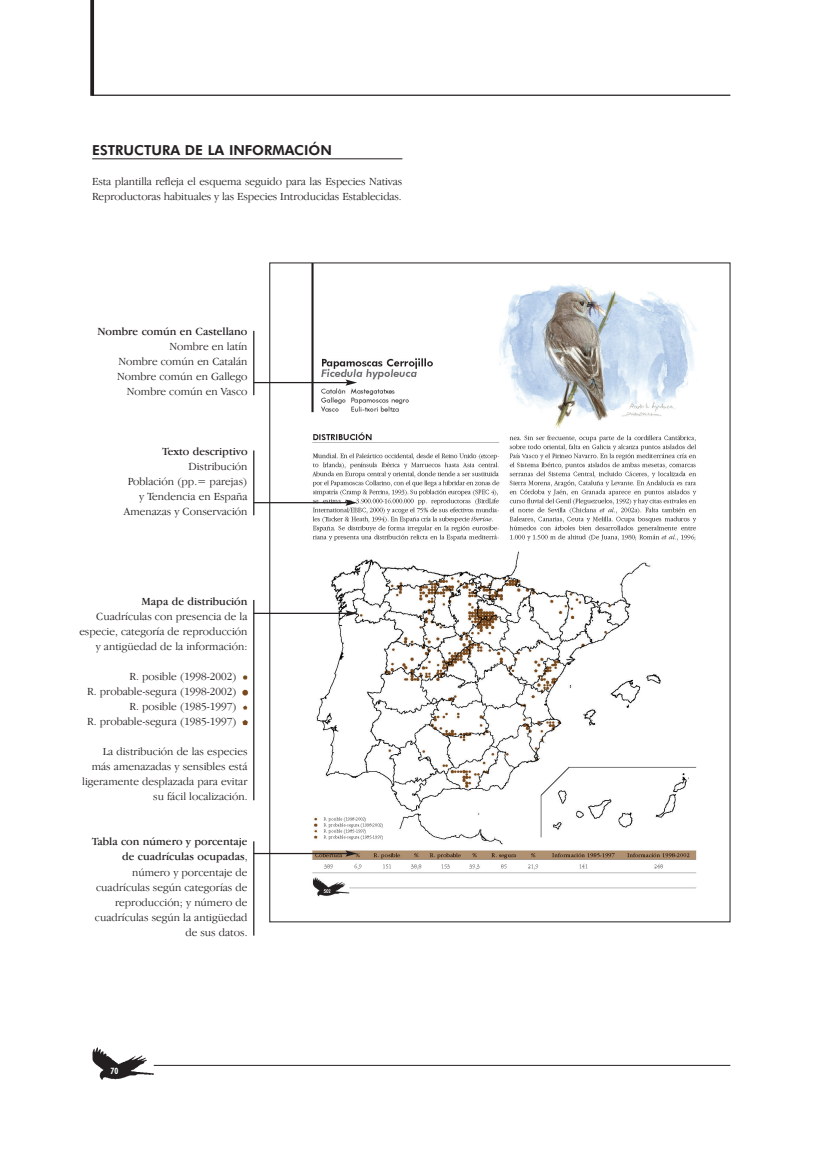
<style>
.page{position:relative;width:819px;height:1156px;background:#fff}
.page>*{position:absolute;margin:0;border:0;box-sizing:border-box;transform-origin:0 0}
.t1{font:800 13.75px "Futura BT";color:#231f20}
.t2{font:300 11.25px/15px "Garamond IT Cby BT";color:#231f20;text-align:right}
.t3{font:11.25px "Garamond IT Cby BT";color:#231f20}
.t4{font:700 condensed 8.75px "Futura BT";color:#fff}
.s1{font-weight:400}
</style>
<div class="page">
<svg style="left:90px;top:0;width:4px;height:96px"></svg>
<hr style="left:92px;top:95px;width:638px;height:1px;background:#231f20">
<img style="left:92px;top:1047px;width:68px;height:33px">
<hr style="left:154px;top:1064px;width:576px;height:1px;background:#231f20">
<img style="left:271px;top:264px;width:426px;height:633px">
<hr style="left:253px;top:450px;width:1px;height:65px;background:#231f20">
<hr style="left:253px;top:600px;width:1px;height:200px;background:#231f20">
<hr style="left:254px;top:612px;width:94px;height:2px;background:#231f20">
<svg style="left:345px;top:610px;width:12px;height:6px"></svg>
<hr style="left:254px;top:502px;width:94px;height:1px;background:#231f20">
<svg style="left:345px;top:499px;width:12px;height:6px"></svg>
<hr style="left:253px;top:841px;width:1px;height:94px;background:#231f20">
<hr style="left:254px;top:852px;width:94px;height:2px;background:#231f20">
<svg style="left:345px;top:850px;width:12px;height:6px"></svg>
<hr style="left:253px;top:331px;width:1px;height:64px;background:#231f20">
<hr style="left:254px;top:382px;width:94px;height:1px;background:#231f20">
<svg style="left:345px;top:379px;width:12px;height:6px"></svg>
<svg style="left:242px;top:675px;width:7px;height:51px"></svg>
<hr style="left:92px;top:158px;width:310px;height:1px;background:#231f20">
<p class="t1" style="left:92px;top:144px;width:241px">ESTRUCTURA DE LA INFORMACIÓN</p>
<p class="t2" style="left:92px;top:175px;width:312px;text-align:left">Esta plantilla refleja el esquema seguido para las Especies Nativas<br>Reproductoras habituales y las Especies Introducidas Establecidas.</p>
<p class="t3" style="left:97px;top:327px;width:151px">Nombre común en Castellano</p>
<p class="t2" style="left:117px;top:340px;width:132px">Nombre en latín<br>Nombre común en Catalán<br>Nombre común en Gallego<br>Nombre común en Vasco</p>
<p class="t3" style="left:162px;top:447px;width:87px">Texto descriptivo</p>
<p class="t2" style="left:124px;top:460px;width:125px">Distribución<br>Población (pp.= parejas) y Tendencia en España<br>Amenazas y Conservación</p>
<p class="t3" style="left:141px;top:597px;width:107px">Mapa de distribución</p>
<p class="t2" style="left:79px;top:610px;width:170px">Cuadrículas con presencia de la especie, categoría de reproducción y antigüedad de la información:</p>
<p class="t2" style="left:87px;top:670px;width:151px">R. posible (1998-2002)<br>R. probable-segura (1998-2002)<br>R. posible (1985-1997)<br>R. probable-segura (1985-1997)</p>
<p class="t2" style="left:82px;top:745px;width:167px">La distribución de las especies más amenazadas y sensibles está ligeramente desplazada para evitar su fácil localización.</p>
<p class="t2" style="left:92px;top:835px;width:157px"><span class="s1">Tabla con número y porcentaje de cuadrículas ocupadas</span>, número y porcentaje de cuadrículas según categorías de reproducción; y número de cuadrículas según la antigüedad de sus datos.</p>
<p class="t4" style="left:110px;top:1066px;width:9px">70</p>
</div>
